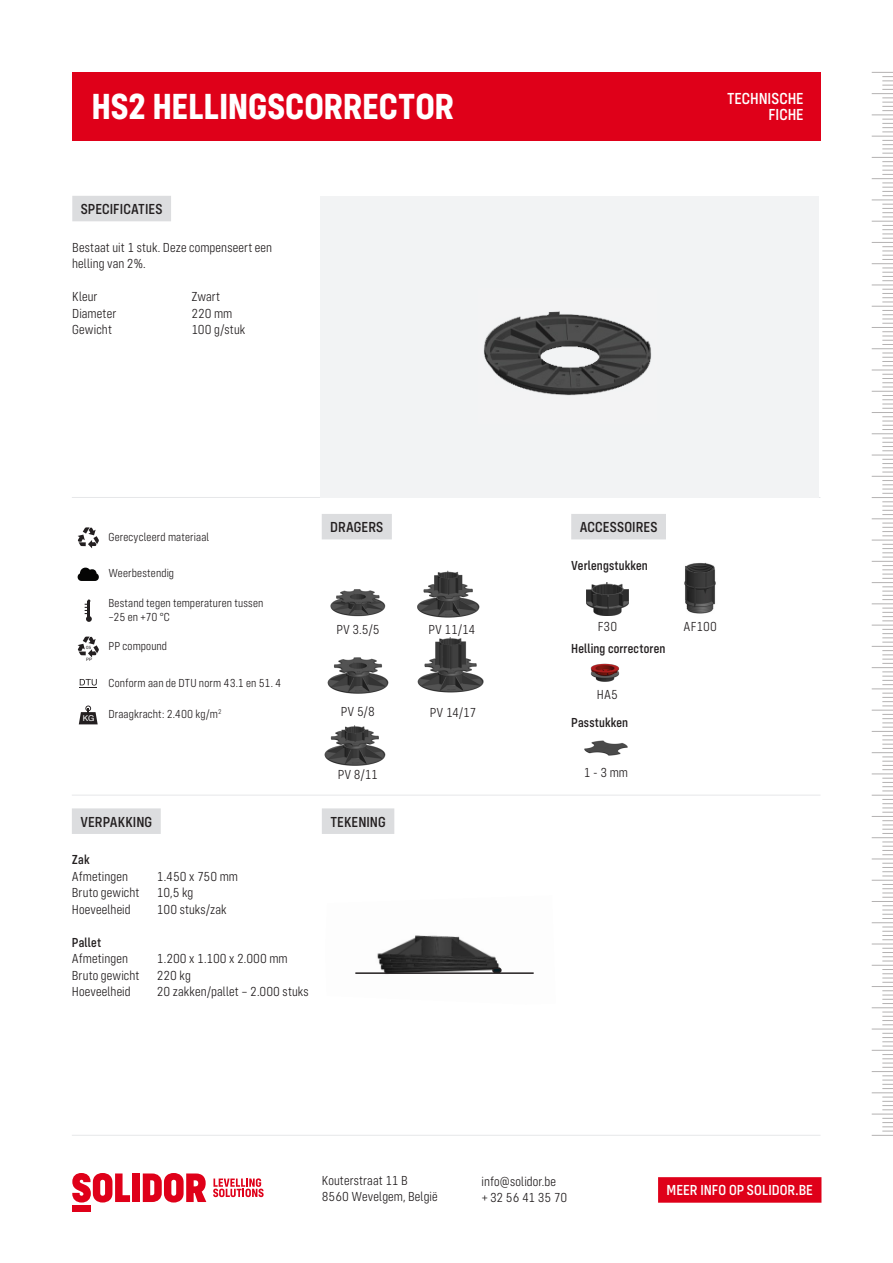
<style>
.page{position:relative;width:893px;height:1263px;background:#fff}
.page>*{position:absolute;margin:0;border:0;box-sizing:border-box;transform-origin:0 0}
.Titel_fiche{font:700 37.5px "Config Condensed";letter-spacing:-.005em;color:#fff}
.t1{font:500 16.5px/16.5px "Config Condensed";letter-spacing:-.005em;color:#fff;text-align:right}
.Titeltje{font:500 15px "Config Condensed";letter-spacing:.005em;color:#231f20}
.t2{font:500 15px "Config Condensed";color:#fff}
.Info{font:300 13.5px/16.5px "Config Condensed";letter-spacing:.005em;color:#231f20}
.Info-2{font:500 13.5px "Config Condensed";letter-spacing:.01em;color:#231f20}
.Iconen_specificaties{font:300 12px/13.5px "Config Condensed";letter-spacing:.015em;color:#231f20}
.t3{font:8.1px "Helvetica";color:#fff}
.t4{font:4.5px "Helvetica";color:#231f20}
.s1{font-weight:500}
</style>
<div class="page">
<svg style="left:72px;top:1173px;width:58px;height:29px"></svg>
<div style="left:132px;top:1173px;width:8px;height:29px;background:#df0019"></div>
<svg style="left:143px;top:1173px;width:63px;height:29px"></svg>
<div style="left:72px;top:1205px;width:19px;height:7px;background:#df0019"></div>
<svg style="left:213px;top:1178px;width:51px;height:19px"></svg>
<svg style="left:872px;top:72px;width:21px;height:1064px"></svg>
<hr style="left:72px;top:1135px;width:748px;height:1px;background:#e6e7e9">
<hr style="left:72px;top:795px;width:748px;height:1px;background:#e6e7e9">
<hr style="left:72px;top:497px;width:748px;height:1px;background:#e6e7e9">
<div style="left:72px;top:72px;width:749px;height:69px;background:#df0019"></div>
<img style="left:324px;top:725px;width:62px;height:41px">
<img style="left:327px;top:657px;width:62px;height:37px">
<img style="left:330px;top:589px;width:56px;height:28px">
<img style="left:586px;top:583px;width:43px;height:33px">
<img style="left:590px;top:663px;width:30px;height:19px">
<img style="left:584px;top:740px;width:44px;height:16px">
<img style="left:684px;top:562px;width:32px;height:52px">
<div style="left:320px;top:196px;width:499px;height:301px;background:#f2f3f4"></div>
<img style="left:483px;top:311px;width:168px;height:85px">
<svg style="left:78px;top:527px;width:21px;height:21px"></svg>
<svg style="left:77px;top:567px;width:22px;height:14px"></svg>
<svg style="left:85px;top:599px;width:7px;height:23px"></svg>
<svg style="left:78px;top:637px;width:21px;height:20px"></svg>
<svg style="left:80px;top:679px;width:17px;height:9px"></svg>
<svg style="left:79px;top:705px;width:19px;height:19px"></svg>
<img style="left:417px;top:570px;width:63px;height:48px">
<img style="left:417px;top:637px;width:67px;height:56px">
<img style="left:377px;top:935px;width:123px;height:40px">
<hr style="left:355px;top:972px;width:179px;height:2px;background:#231f20">
<div style="left:492px;top:967px;width:10px;height:6px;border:2px solid #231f20;border-radius:2px"></div>
<div style="left:658px;top:1177px;width:163px;height:26px;background:#df0019"></div>
<div style="left:72px;top:196px;width:99px;height:25px;background:#dcdddf"></div>
<div style="left:571px;top:514px;width:95px;height:25px;background:#dcdddf"></div>
<div style="left:322px;top:514px;width:70px;height:25px;background:#dcdddf"></div>
<div style="left:72px;top:808px;width:89px;height:26px;background:#dcdddf"></div>
<div style="left:322px;top:808px;width:72px;height:26px;background:#dcdddf"></div>
<p class="Titel_fiche" style="left:91px;top:85px;width:364px">HS2 HELLINGSCORRECTOR</p>
<p class="Titeltje" style="left:81px;top:200px;width:83px">SPECIFICATIES</p>
<p class="Info" style="left:72px;top:239px;width:201px">Bestaat uit 1 stuk. Deze compenseert een</p>
<p class="Info" style="left:72px;top:255px;width:75px">helling van 2%.</p>
<p class="Info" style="left:72px;top:288px;width:27px">Kleur</p>
<p class="Info" style="left:191px;top:288px;width:30px">Zwart</p>
<p class="Info" style="left:72px;top:305px;width:45px">Diameter</p>
<p class="Info" style="left:191px;top:305px;width:43px">220 mm</p>
<p class="Info" style="left:72px;top:321px;width:41px">Gewicht</p>
<p class="Info" style="left:191px;top:321px;width:55px">100 g/stuk</p>
<p class="t1" style="left:727px;top:90px;width:78px">TECHNISCHE<br>FICHE</p>
<p class="Titeltje" style="left:330px;top:518px;width:55px">DRAGERS</p>
<p class="Titeltje" style="left:580px;top:518px;width:79px">ACCESSOIRES</p>
<p class="Info-2" style="left:571px;top:558px;width:78px">Verlengstukken</p>
<p class="Iconen_specificaties" style="left:108px;top:530px;width:102px">Gerecycleerd materiaal</p>
<p class="Iconen_specificaties" style="left:108px;top:567px;width:67px">Weerbestendig</p>
<p class="Iconen_specificaties" style="left:108px;top:596px;width:157px">Bestand tegen temperaturen tussen –25 en +70 °C</p>
<p class="Iconen_specificaties" style="left:108px;top:639px;width:60px">PP compound</p>
<p class="Iconen_specificaties" style="left:108px;top:676px;width:174px">Conform aan de DTU norm 43.1 en 51. 4</p>
<p class="Iconen_specificaties" style="left:108px;top:708px;width:115px">Draagkracht: 2.400 kg/m<sup>2</sup></p>
<p class="Info" style="left:336px;top:621px;width:45px">PV 3.5/5</p>
<p class="Info" style="left:598px;top:618px;width:21px">F30</p>
<p class="Info" style="left:428px;top:621px;width:48px">PV 11/14</p>
<p class="Info" style="left:684px;top:618px;width:35px">AF100</p>
<p class="Info-2" style="left:571px;top:641px;width:96px">Helling correctoren</p>
<p class="t4" style="left:86px;top:644px;width:7px">05</p>
<p class="t4" style="left:86px;top:656px;width:8px">PP</p>
<p class="Info" style="left:597px;top:686px;width:23px">HA5</p>
<p class="Info" style="left:341px;top:703px;width:35px">PV 5/8</p>
<p class="t3" style="left:83px;top:712px;width:13px">KG</p>
<p class="Info" style="left:430px;top:704px;width:48px">PV 14/17</p>
<p class="Info-2" style="left:571px;top:714px;width:58px">Passtukken</p>
<p class="Titeltje" style="left:80px;top:813px;width:73px">VERPAKKING</p>
<p class="Info" style="left:72px;top:851px;width:58px"><span class="s1">Zak<br></span>Afmetingen</p>
<p class="Info" style="left:157px;top:868px;width:83px">1.450 x 750 mm</p>
<p class="Info" style="left:72px;top:884px;width:69px">Bruto gewicht</p>
<p class="Info" style="left:157px;top:884px;width:38px">10,5 kg</p>
<p class="Info" style="left:72px;top:901px;width:60px">Hoeveelheid</p>
<p class="Info" style="left:157px;top:901px;width:71px">100 stuks/zak</p>
<p class="Info" style="left:72px;top:934px;width:58px"><span class="s1">Pallet<br></span>Afmetingen</p>
<p class="Info" style="left:157px;top:950px;width:132px">1.200 x 1.100 x 2.000 mm</p>
<p class="Info" style="left:72px;top:967px;width:69px">Bruto gewicht</p>
<p class="Info" style="left:157px;top:967px;width:36px">220 kg</p>
<p class="Info" style="left:72px;top:983px;width:60px">Hoeveelheid</p>
<p class="Info" style="left:157px;top:983px;width:153px">20 zakken/pallet – 2.000 stuks</p>
<p class="Info" style="left:338px;top:766px;width:42px">PV 8/11</p>
<p class="Titeltje" style="left:330px;top:813px;width:57px">TEKENING</p>
<p class="Info" style="left:584px;top:764px;width:46px">1 - 3 mm</p>
<p class="Info" style="left:322px;top:1172px;width:117px">Kouterstraat 11 B<br>8560 Wevelgem, België</p>
<p class="Info" style="left:482px;top:1173px;width:87px">info@solidor.be +32 56 41 35 70</p>
<p class="t2" style="left:667px;top:1182px;width:148px">MEER INFO OP SOLIDOR.BE</p>
</div>
